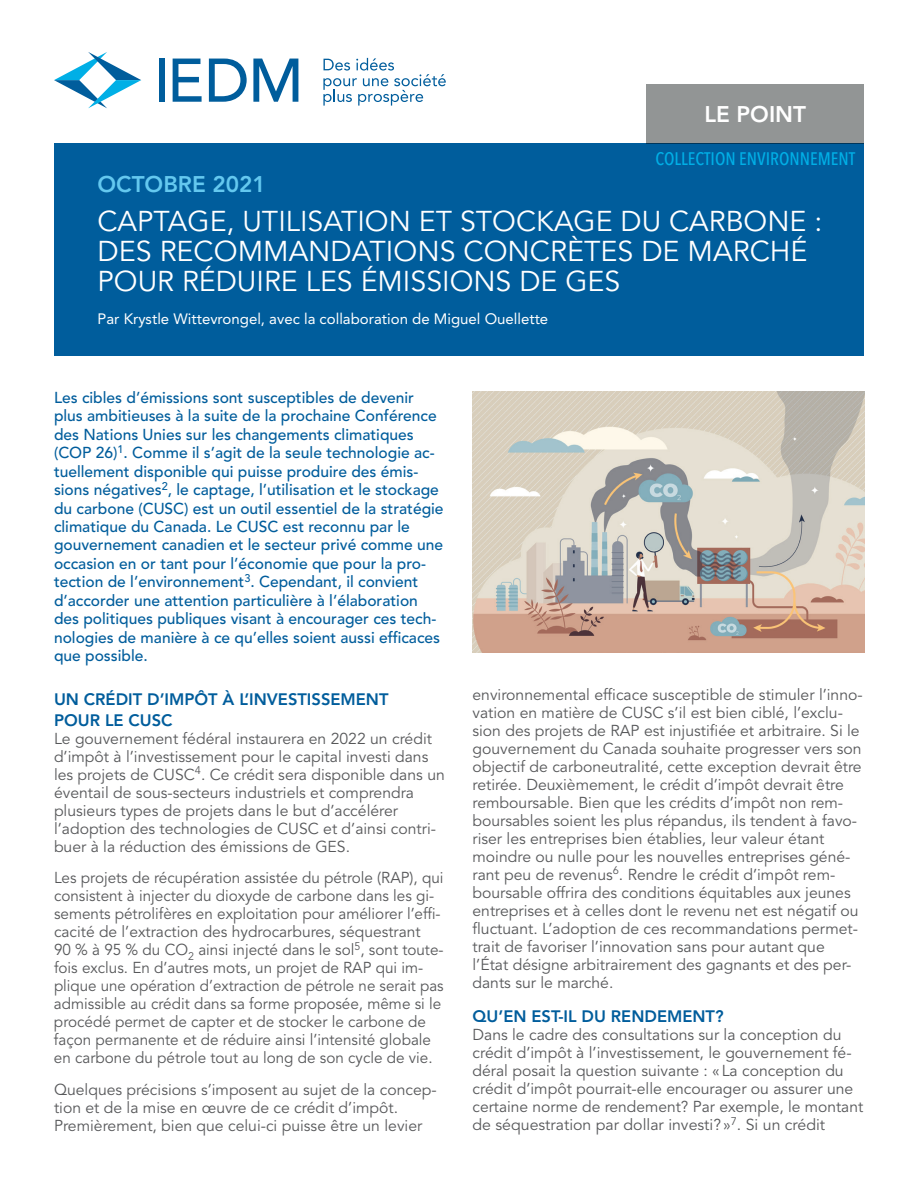
<style>
.page{position:relative;width:918px;height:1188px;background:#fff}
.page>*{position:absolute;margin:0;border:0;box-sizing:border-box;transform-origin:0 0}
.t1{font:28.5px/30px "Avenir LT Std";color:#fff}
.t2{font:800 22.5px "Avenir LT Std";color:#64c8ef}
.t3{font:800 22.5px "Avenir LT Std";color:#fff}
.t4{font:500 condensed 18px "Avenir Next LT Pro";color:#00afe6}
.t5{font:800 16.5px/21px "Avenir LT Std";color:#005d9c}
.t6{font:15.75px/18px "Avenir LT Std";color:#57585a}
.t7{font:500 15.75px/18.5px "Avenir LT Std";color:#005d9c}
.t8{font:15px "Avenir LT Std";color:#fff}
</style>
<div class="page">
<div style="left:54px;top:144px;width:810px;height:212px;background:#005d9c"></div>
<svg style="left:323px;top:58px;width:123px;height:48px"></svg>
<div style="left:159px;top:59px;width:6px;height:43px;background:#005d9c"></div>
<svg style="left:173px;top:59px;width:29px;height:43px"></svg>
<svg style="left:209px;top:59px;width:38px;height:43px"></svg>
<svg style="left:253px;top:59px;width:45px;height:43px"></svg>
<svg style="left:54px;top:52px;width:87px;height:56px"></svg>
<div style="left:646px;top:84px;width:218px;height:60px;background:#929595"></div>
<img style="left:473px;top:392px;width:391px;height:260px">
<h2 class="t3" style="left:704px;top:101px;width:103px">LE POINT</h2>
<p class="t4" style="left:655px;top:148px;width:201px">COLLECTION ENVIRONNEMENT</p>
<h2 class="t2" style="left:98px;top:170px;width:170px">OCTOBRE 2021</h2>
<h1 class="t1" style="left:98px;top:207px;width:726px">CAPTAGE, UTILISATION ET STOCKAGE DU CARBONE :<br>DES RECOMMANDATIONS CONCRÈTES DE MARCHÉ<br>POUR RÉDUIRE LES ÉMISSIONS DE GES</h1>
<p class="t8" style="left:98px;top:310px;width:452px">Par Krystle Wittevrongel, avec la collaboration de Miguel Ouellette</p>
<p class="t7" style="left:54px;top:389px;width:391px">Les cibles d’émissions sont susceptibles de devenir plus ambitieuses à la suite de la prochaine Conférence des Nations Unies sur les changements climatiques (COP 26)<sup>1</sup>. Comme il s’agit de la seule technologie ac&shy;tuellement disponible qui puisse produire des émis&shy;sions négatives<sup>2</sup>, le captage, l’utilisation et le stockage du carbone (CUSC) est un outil essentiel de la stratégie climatique du Canada. Le CUSC est reconnu par le gouvernement canadien et le secteur privé comme une occasion en or tant pour l’économie que pour la pro&shy;tection de l’environnement<sup>3</sup>. Cependant, il convient d’accorder une attention particulière à l’élaboration des politiques publiques visant à encourager ces tech&shy;nologies de manière à ce qu’elles soient aussi efficaces que possible.</p>
<p class="t5" style="left:54px;top:688px;width:336px">UN CRÉDIT D’IMPÔT À L’INVESTISSEMENT<br>POUR LE CUSC</p>
<p class="t6" style="left:54px;top:730px;width:392px">Le gouvernement fédéral instaurera en 2022 un crédit d’impôt à l’investissement pour le capital investi dans les projets de CUSC<sup>4</sup>. Ce crédit sera disponible dans un éventail de sous-secteurs industriels et comprendra plusieurs types de projets dans le but d’accélérer l’adoption des technologies de CUSC et d’ainsi contri&shy;buer à la réduction des émissions de GES.</p>
<p class="t6" style="left:54px;top:869px;width:391px">Les projets de récupération assistée du pétrole (RAP), qui consistent à injecter du dioxyde de carbone dans les gi&shy;sements pétrolifères en exploitation pour améliorer l’effi&shy;cacité de l’extraction des hydrocarbures, séquestrant<br>90 % à 95 % du CO<sub>2</sub> ainsi injecté dans le sol<sup>5</sup>, sont toute&shy;fois exclus. En d’autres mots, un projet de RAP qui im&shy;plique une opération d’extraction de pétrole ne serait pas admissible au crédit dans sa forme proposée, même si le procédé permet de capter et de stocker le carbone de façon permanente et de réduire ainsi l’intensité globale en carbone du pétrole tout au long de son cycle de vie.</p>
<p class="t6" style="left:54px;top:1081px;width:384px">Quelques précisions s’imposent au sujet de la concep&shy;tion et de la mise en œuvre de ce crédit d’impôt.<br>Premièrement, bien que celui-ci puisse être un levier</p>
<p class="t6" style="left:472px;top:686px;width:392px">environnemental efficace susceptible de stimuler l’inno&shy;vation en matière de CUSC s’il est bien ciblé, l’exclu&shy;sion des projets de RAP est injustifiée et arbitraire. Si le gouvernement du Canada souhaite progresser vers son objectif de carboneutralité, cette exception devrait être retirée. Deuxièmement, le crédit d’impôt devrait être remboursable. Bien que les crédits d’impôt non rem&shy;boursables soient les plus répandus, ils tendent à favo&shy;riser les entreprises bien établies, leur valeur étant moindre ou nulle pour les nouvelles entreprises géné&shy;rant peu de revenus<sup>6</sup>. Rendre le crédit d’impôt rem&shy;boursable offrira des conditions équitables aux jeunes entreprises et à celles dont le revenu net est négatif ou fluctuant. L’adoption de ces recommandations permet&shy;trait de favoriser l’innovation sans pour autant que l’État désigne arbitrairement des gagnants et des per&shy;dants sur le marché.</p>
<p class="t5" style="left:472px;top:1006px;width:253px">QU’EN EST-IL DU RENDEMENT?</p>
<p class="t6" style="left:472px;top:1026px;width:392px">Dans le cadre des consultations sur la conception du crédit d’impôt à l’investissement, le gouvernement fé&shy;déral posait la question suivante : « La conception du crédit d’impôt pourrait-elle encourager ou assurer une certaine norme de rendement? Par exemple, le montant de séquestration par dollar investi? »<sup>7</sup>. Si un crédit</p>
</div>
